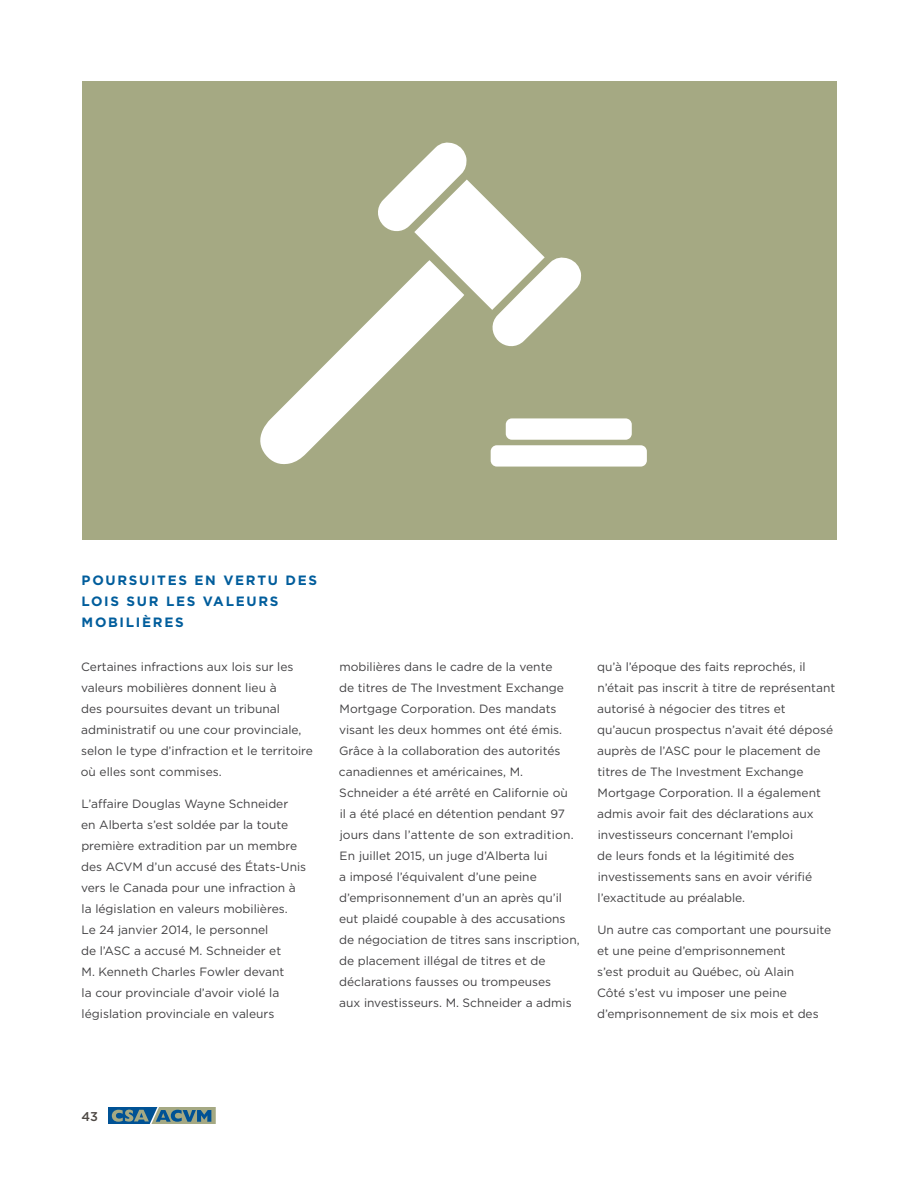
<style>
.page{position:relative;width:918px;height:1188px;background:#fff}
.page>*{position:absolute;margin:0;border:0;box-sizing:border-box;transform-origin:0 0}
.t1{font:700 13.5px/21px "Gotham";letter-spacing:.125em;color:#005d9c}
.t2{font:500 12.75px "Gotham";color:#4e4945}
.t3{font:12px/21px "Gotham";color:#414042}
</style>
<div class="page">
<svg style="left:108px;top:1107px;width:108px;height:17px;background:#547f8d"></svg>
<div style="left:83px;top:81px;width:754px;height:459px;background:#a5a983"></div>
<div style="left:506px;top:418px;width:126px;height:22px;background:#fff;border-radius:6px"></div>
<div style="left:491px;top:445px;width:156px;height:22px;background:#fff;border-radius:6px"></div>
<svg style="left:260px;top:142px;width:322px;height:324px"></svg>
<p class="t1" style="left:82px;top:570px;width:237px">POURSUITES EN VERTU DES<br>LOIS SUR LES VALEURS<br>MOBILIÈRES</p>
<p class="t3" style="left:81px;top:656px;width:234px">Certaines infractions aux lois sur les valeurs mobilières donnent lieu à<br>des poursuites devant un tribunal administratif ou une cour provinciale, selon le type d’infraction et le territoire où elles sont commises.</p>
<p class="t3" style="left:81px;top:793px;width:227px">L’affaire Douglas Wayne Schneider<br>en Alberta s’est soldée par la toute première extradition par un membre des ACVM d’un accusé des États-Unis vers le Canada pour une infraction à la législation en valeurs mobilières.<br>Le 24 janvier 2014, le personnel<br>de l’ASC a accusé M. Schneider et<br>M. Kenneth Charles Fowler devant<br>la cour provinciale d’avoir violé la législation provinciale en valeurs</p>
<p class="t3" style="left:339px;top:656px;width:242px">mobilières dans le cadre de la vente<br>de titres de The Investment Exchange Mortgage Corporation. Des mandats visant les deux hommes ont été émis.<br>Grâce à la collaboration des autorités canadiennes et américaines, M.<br>Schneider a été arrêté en Californie où<br>il a été placé en détention pendant 97 jours dans l’attente de son extradition.<br>En juillet 2015, un juge d’Alberta lui<br>a imposé l’équivalent d’une peine d’emprisonnement d’un an après qu’il eut plaidé coupable à des accusations de négociation de titres sans inscription, de placement illégal de titres et de déclarations fausses ou trompeuses<br>aux investisseurs. M. Schneider a admis</p>
<p class="t3" style="left:597px;top:656px;width:240px">qu’à l’époque des faits reprochés, il n’était pas inscrit à titre de représentant autorisé à négocier des titres et qu’aucun prospectus n’avait été déposé auprès de l’ASC pour le placement de titres de The Investment Exchange Mortgage Corporation. Il a également admis avoir fait des déclarations aux investisseurs concernant l’emploi<br>de leurs fonds et la légitimité des investissements sans en avoir vérifié l’exactitude au préalable.</p>
<p class="t3" style="left:597px;top:919px;width:236px">Un autre cas comportant une poursuite et une peine d’emprisonnement<br>s’est produit au Québec, où Alain<br>Côté s’est vu imposer une peine d’emprisonnement de six mois et des</p>
<p class="t2" style="left:81px;top:1108px;width:18px">43</p>
</div>
